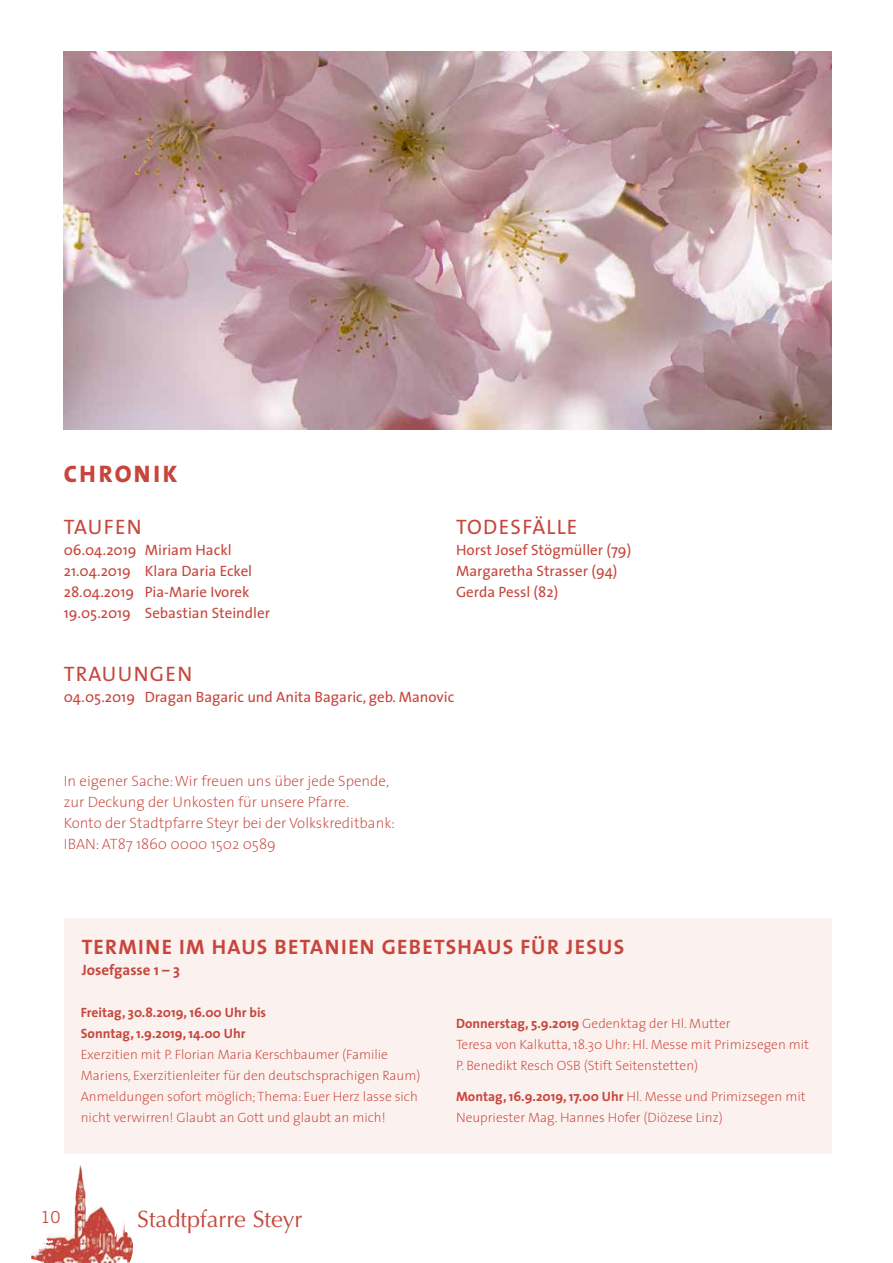
<style>
.page{position:relative;width:893px;height:1263px;background:#fff}
.page>*{position:absolute;margin:0;border:0;box-sizing:border-box;transform-origin:0 0}
.t1{font:800 24px "The Sans";letter-spacing:.11em;color:#c6463c}
.t2{font:23.55px "Optima";color:#c6463c}
.t3{font:700 21px "The Sans";letter-spacing:.06em;color:#c6463c}
.t4{font:21px "The Sans";letter-spacing:.06em;color:#c6463c}
.t5{font:16.5px "Trade Gothic LT Std";color:#c6463c}
.t6{font:15px/21px "The Sans";color:#c6463c}
.t7{font:200 15px/21px "The Sans";color:#c6473c}
.t8{font:700 15px "The Sans";color:#c6463c}
.t9{font:200 13.5px/21px "The Sans";color:#c6463c}
.t10{font:700 13.5px/21px "The Sans";color:#c6463c}
.s1{font-weight:700}
</style>
<div class="page">
<img style="left:31px;top:1165px;width:103px;height:98px">
<img style="left:64px;top:51px;width:767px;height:378px">
<div style="left:64px;top:918px;width:767px;height:236px;background:#fbf1ee"></div>
<h1 class="t1" style="left:64px;top:453px;width:115px">CHRONIK</h1>
<h3 class="t4" style="left:64px;top:509px;width:79px">TAUFEN</h3>
<p class="t6" style="left:64px;top:539px;width:208px">06.04.2019 Miriam Hackl<br>21.04.2019 Klara Daria Eckel<br>28.04.2019 Pia-Marie Ivorek<br>19.05.2019 Sebastian Steindler</p>
<h3 class="t4" style="left:456px;top:509px;width:123px">TODESFÄLLE</h3>
<p class="t6" style="left:456px;top:539px;width:177px">Horst Josef Stögmüller (79)<br>Margaretha Strasser (94)<br>Gerda Pessl (82)</p>
<h3 class="t4" style="left:64px;top:656px;width:130px">TRAUUNGEN</h3>
<p class="t6" style="left:64px;top:686px;width:392px">04.05.2019 Dragan Bagaric und Anita Bagaric, geb. Manovic</p>
<p class="t7" style="left:64px;top:770px;width:333px">In eigener Sache: Wir freuen uns über jede Spende, zur Deckung der Unkosten für unsere Pfarre.<br>Konto der Stadtpfarre Steyr bei der Volkskreditbank:<br>IBAN: AT87 1860 0000 1502 0589</p>
<h3 class="t3" style="left:82px;top:929px;width:544px">TERMINE IM HAUS BETANIEN GEBETSHAUS FÜR JESUS</h3>
<p class="t8" style="left:82px;top:957px;width:100px">Josefgasse 1 – 3</p>
<p class="t10" style="left:81px;top:1002px;width:187px">Freitag, 30.8.2019, 16.00 Uhr bis<br>Sonntag, 1.9.2019, 14.00 Uhr</p>
<p class="t9" style="left:81px;top:1044px;width:341px">Exerzitien mit P. Florian Maria Kerschbaumer (Familie Mariens, Exerzitienleiter für den deutschsprachigen Raum)<br>Anmeldungen sofort möglich; Thema: Euer Herz lasse sich nicht verwirren! Glaubt an Gott und glaubt an mich!</p>
<p class="t5" style="left:41px;top:1207px;width:22px">10</p>
<h2 class="t2" style="left:137px;top:1205px;width:167px">Stadtpfarre Steyr</h2>
<p class="t9" style="left:456px;top:1012px;width:355px"><span class="s1">Donnerstag, 5.9.2019</span> Gedenktag der Hl. Mutter<br>Teresa von Kalkutta, 18.30 Uhr: Hl. Messe mit Primizsegen mit<br>P. Benedikt Resch OSB (Stift Seitenstetten)</p>
<p class="t9" style="left:456px;top:1086px;width:351px"><span class="s1">Montag, 16.9.2019, 17.00 Uhr</span> Hl. Messe und Primizsegen mit<br>Neupriester Mag. Hannes Hofer (Diözese Linz)</p>
</div>
